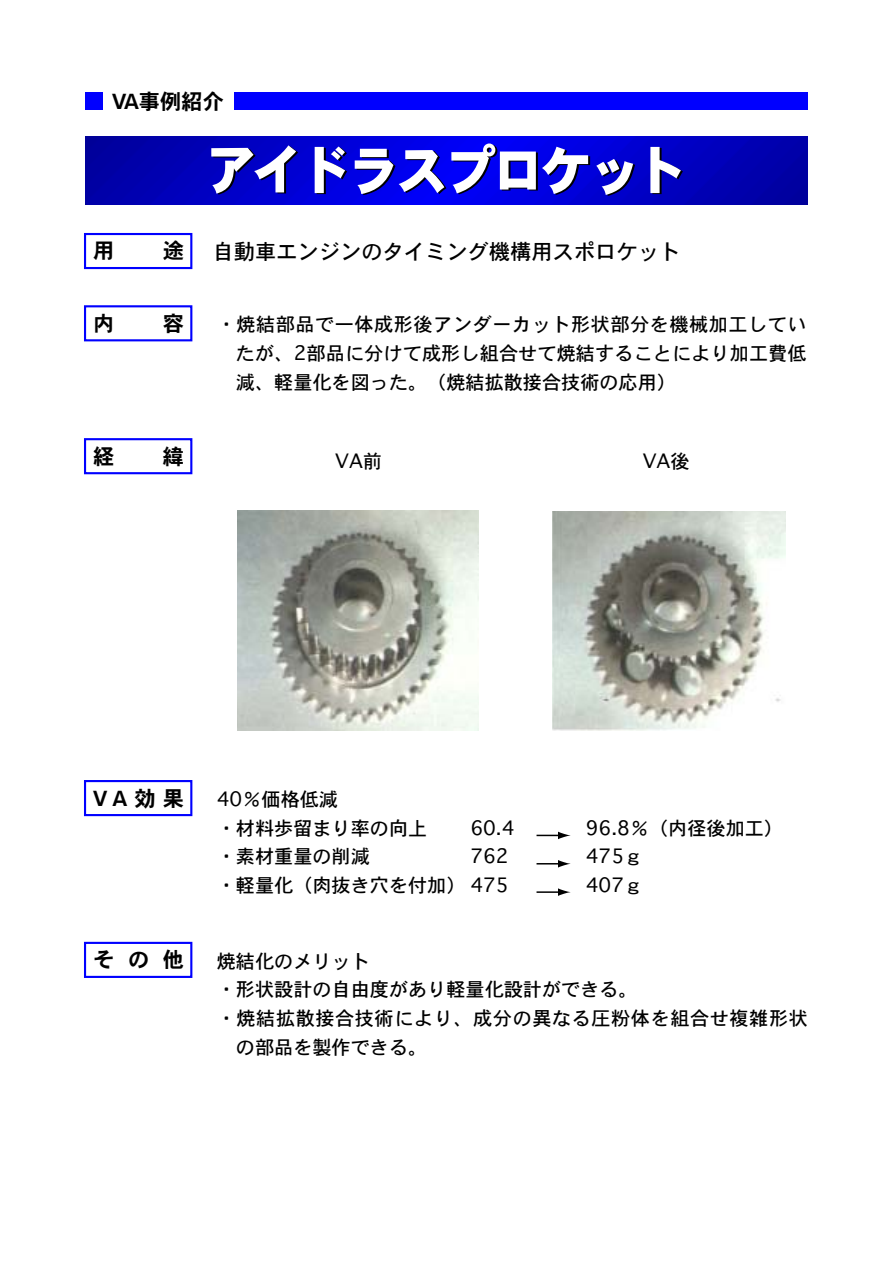
<style>
.page{position:relative;width:894px;height:1263px;background:#fff}
.page>*{position:absolute;margin:0;border:0;box-sizing:border-box;transform-origin:0 0}
.t1{font:53.1px "DFHS Gothic W9";letter-spacing:-.05em;color:#fff;scale:.95 1}
.t2{font:21.3px "Osaka";color:#000}
.t3{font:21.3px "DFHS Gothic W7";color:#000}
.t4{font:21.3px "DFHS Gothic W7";color:#000}
.t5{font:19.2px/28.7px "Osaka";color:#000;text-align:justify}
.t6{font:19.2px "Osaka";letter-spacing:.03em;color:#000}
.t7{font:19.2px "Osaka";color:#000}
.s1{font-style:inherit}
</style>
<div class="page">
<img style="left:701px;top:136px;width:107px;height:68px">
<img style="left:560px;top:136px;width:141px;height:68px">
<img style="left:85px;top:136px;width:475px;height:68px">
<div style="left:234px;top:93px;width:574px;height:17px;background:#00f"></div>
<div style="left:85px;top:93px;width:17px;height:17px;background:#00f"></div>
<div style="left:84px;top:233px;width:108px;height:36px;border:2px solid #00f"></div>
<div style="left:84px;top:305px;width:108px;height:36px;border:2px solid #00f"></div>
<div style="left:84px;top:780px;width:108px;height:36px;border:2px solid #00f"></div>
<div style="left:84px;top:942px;width:108px;height:36px;border:2px solid #00f"></div>
<div style="left:84px;top:438px;width:108px;height:36px;border:2px solid #00f"></div>
<svg style="left:537px;top:832px;width:34px;height:7px"></svg>
<hr style="left:537px;top:863px;width:24px;height:2px;background:#000">
<svg style="left:558px;top:860px;width:13px;height:8px"></svg>
<hr style="left:537px;top:891px;width:24px;height:2px;background:#000">
<svg style="left:558px;top:888px;width:13px;height:8px"></svg>
<img style="left:237px;top:511px;width:241px;height:220px">
<img style="left:552px;top:511px;width:233px;height:219px">
<p class="t3" style="left:112px;top:91px;width:113px"><span class="s1">VA</span>事例紹介</p>
<h1 class="t1" style="left:205px;top:143px;width:509px">アイドラスプロケット</h1>
<p class="t3" style="left:93px;top:240px;width:23px">用</p>
<p class="t3" style="left:163px;top:240px;width:23px">途</p>
<p class="t2" style="left:213px;top:238px;width:469px">自動車エンジンのタイミング機構用スポロケット</p>
<p class="t3" style="left:93px;top:312px;width:23px">内</p>
<p class="t3" style="left:163px;top:312px;width:23px">容</p>
<p class="t5" style="left:236px;top:310px;width:572px;text-indent:-19px">・焼結部品で一体成形後アンダーカット形状部分を機械加工していたが、<span class="s1">2</span>部品に分けて成形し組合せて焼結することにより加工費低減、軽量化を図った。（焼結拡散接合技術の応用）</p>
<p class="t3" style="left:93px;top:445px;width:23px">経</p>
<p class="t3" style="left:163px;top:445px;width:23px">緯</p>
<p class="t7" style="left:335px;top:448px;width:48px">VA<span class="s1">前</span></p>
<p class="t7" style="left:643px;top:448px;width:48px">VA<span class="s1">後</span></p>
<p class="t4" style="left:93px;top:787px;width:93px">VA<span class="s1">効果</span></p>
<p class="t5" style="left:217px;top:784px;width:212px"><span class="s1">40</span>％価格低減<br>・材料歩留まり率の向上</p>
<p class="t7" style="left:470px;top:815px;width:46px">60.4</p>
<p class="t5" style="left:586px;top:813px;width:199px"><span class="s1">96.8</span>％（内径後加工）</p>
<p class="t5" style="left:217px;top:842px;width:155px">・素材重量の削減</p>
<p class="t7" style="left:470px;top:844px;width:40px">762</p>
<p class="t7" style="left:586px;top:844px;width:59px">475<span class="s1">ｇ</span></p>
<p class="t5" style="left:217px;top:871px;width:293px">・軽量化（肉抜き穴を付加） <span class="s1">475</span></p>
<p class="t7" style="left:586px;top:873px;width:59px">407<span class="s1">ｇ</span></p>
<p class="t3" style="left:93px;top:949px;width:93px">その他</p>
<p class="t5" style="left:217px;top:946px;width:155px">焼結化のメリット</p>
<p class="t5" style="left:217px;top:975px;width:422px">・形状設計の自由度があり軽量化設計ができる。</p>
<p class="t6" style="left:217px;top:1006px;width:593px">・焼結拡散接合技術により、成分の異なる圧粉体を組合せ複雑形状</p>
<p class="t5" style="left:236px;top:1032px;width:193px">の部品を製作できる。</p>
</div>
